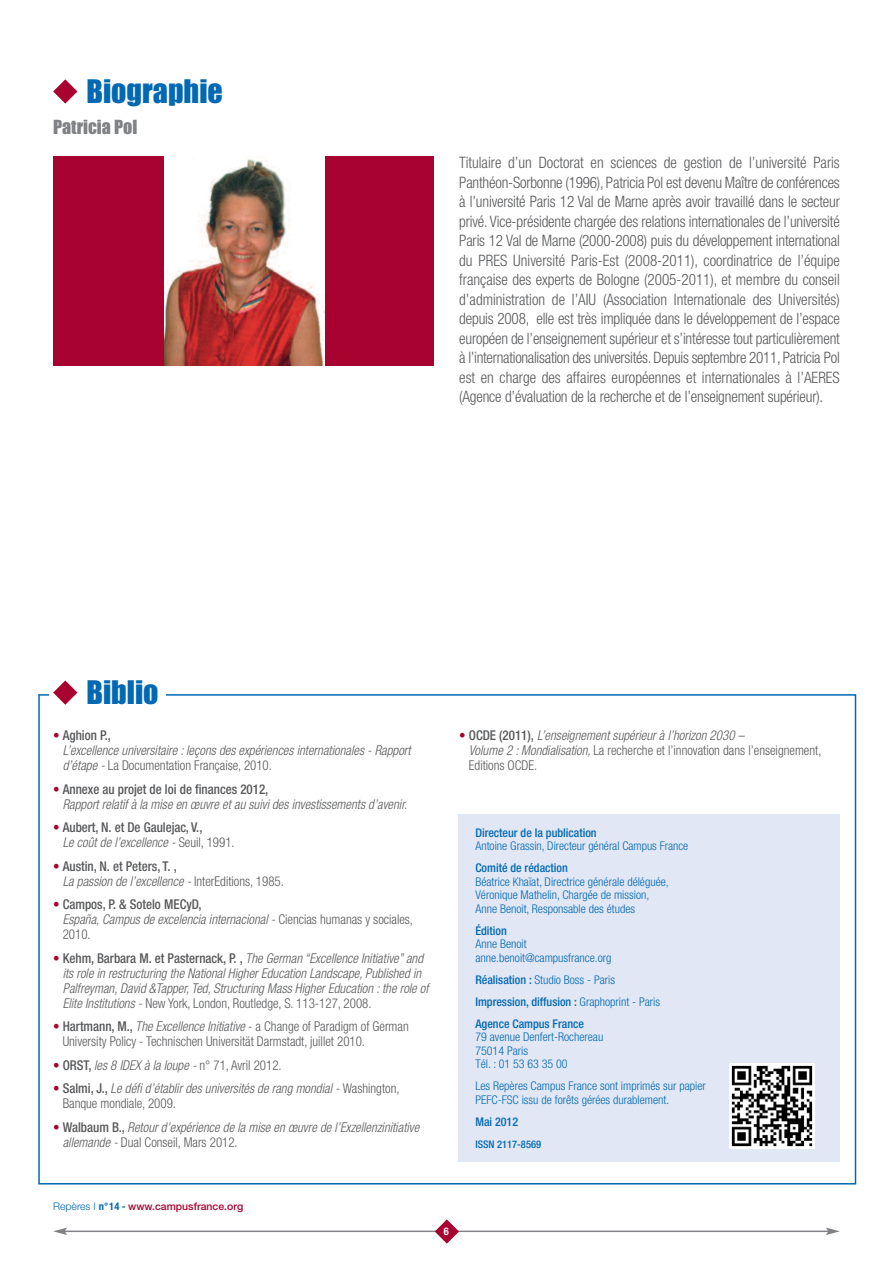
<style>
.page{position:relative;width:893px;height:1263px;background:#fff}
.page>*{position:absolute;margin:0;border:0;box-sizing:border-box;transform-origin:0 0}
.t1{font:30px "Impact";color:#0168b3}
.t2{font:18px "Impact";color:#808285}
.t3{font:300 condensed 15.75px/19.5px "Helvetica Neue";letter-spacing:-.01em;color:#57585a;text-align:justify;scale:.96 1}
.t4{font:italic 300 condensed 13.5px/15px "Helvetica Neue";letter-spacing:.005em;color:#57585a;scale:.96 1}
.t5{font:300 condensed 13.5px/15px "Helvetica Neue";color:#57585a;scale:.96 1}
.t6{font:500 condensed 13.5px/15px "Helvetica Neue";color:#57585a;scale:.96 1}
.t7{font:300 condensed 12px/13.5px "Helvetica Neue";color:#0168b3}
.t8{font:500 condensed 12px/22px "Helvetica Neue";color:#0168b3}
.t9{font:500 10.5px "Helvetica Neue";color:#a80330}
.t10{font:500 condensed 10.5px "Helvetica Neue";color:#0168b3}
.t11{font:700 condensed 10.5px "Helvetica Neue";color:#fff}
.s1{font-weight:500;font-style:normal;color:#a80330}
.s2{font-weight:500;font-style:normal}
.s3{font-style:normal}
.s4{color:#a80330}
.s5{font-weight:300;font-style:italic}
.s6{font-weight:300}
.s7{font-weight:500;color:#a80330}
.s8{font-weight:500}
.s9{font-style:italic}
.s10{font-weight:300;color:#0168b3}
.s11{font-weight:700;font-stretch:condensed;color:#0168b3}
</style>
<div class="page">
<hr style="left:64px;top:1230px;width:765px;height:2px;background:#808285">
<svg style="left:53px;top:1227px;width:14px;height:8px"></svg>
<svg style="left:826px;top:1227px;width:14px;height:8px"></svg>
<svg style="left:435px;top:1219px;width:24px;height:24px"></svg>
<div style="left:458px;top:815px;width:382px;height:347px;background:#e1e7f4"></div>
<svg style="left:53px;top:79px;width:24px;height:25px"></svg>
<div style="left:53px;top:156px;width:381px;height:210px;background:#a80330"></div>
<img style="left:164px;top:156px;width:161px;height:210px">
<svg style="left:53px;top:680px;width:24px;height:25px"></svg>
<img style="left:729px;top:1063px;width:85px;height:85px">
<h1 class="t1" style="left:86px;top:75px;width:138px">Biographie</h1>
<h2 class="t2" style="left:53px;top:117px;width:86px">Patricia Pol</h2>
<p class="t3" style="left:459px;top:154px;width:398px">Titulaire d’un Doctorat en sciences de gestion de l’université Paris Panthéon-Sorbonne (1996), Patricia Pol est devenu Maître de conférences à l’université Paris 12 Val de Marne après avoir travaillé dans le secteur privé. Vice-présidente chargée des relations internationales de l’université Paris 12 Val de Marne (2000-2008) puis du développement international du PRES Université Paris-Est (2008-2011), coordinatrice de l’équipe française des experts de Bologne (2005-2011), et membre du conseil d’administration de l’AIU (Association Internationale des Universités) depuis 2008, elle est très impliquée dans le développement de l’espace européen de l’enseignement supérieur et s’intéresse tout particulièrement à l’internationalisation des universités. Depuis septembre 2011, Patricia Pol est en charge des affaires européennes et internationales à l’AERES (Agence d’évaluation de la recherche et de l’enseignement supérieur).</p>
<h1 class="t1" style="left:86px;top:676px;width:74px">Biblio</h1>
<p class="t4" style="left:63px;top:729px;width:364px;text-indent:-10px"><span class="s1">•</span> <span class="s2">Aghion P.,<br></span>L’excellence universitaire : leçons des expériences internationales - Rapport d’étape - <span class="s3">La Documentation Française, 2010.</span></p>
<p class="t4" style="left:63px;top:782px;width:360px;text-indent:-10px"><span class="s1">•</span> <span class="s2">Annexe au projet de loi de finances 2012,<br></span>Rapport relatif à la mise en œuvre et au suivi des investissements d’avenir.</p>
<p class="t6" style="left:63px;top:821px;width:181px;text-indent:-10px"><span class="s4">•</span> Aubert, N. et De Gaulejac, V.,<br><span class="s5">Le coût de l’excellence -</span> <span class="s6">Seuil, 1991.</span></p>
<p class="t4" style="left:63px;top:859px;width:232px;text-indent:-10px"><span class="s1">•</span> <span class="s2">Austin, N. et Peters, T. ,<br></span>La passion de l’excellence - <span class="s3">InterEditions, 1985.</span></p>
<p class="t4" style="left:63px;top:898px;width:366px;text-indent:-10px"><span class="s1">•</span> <span class="s2">Campos, P. &amp; Sotelo MECyD,<br></span>España, Campus de excelencia internacional - <span class="s3">Ciencias humanas y sociales,<br>2010.</span></p>
<p class="t4" style="left:63px;top:951px;width:383px;text-indent:-10px"><span class="s1">•</span> <span class="s2">Kehm, Barbara M. et Pasternack, P. ,</span> The German “Excellence Initiative” and its role in restructuring the National Higher Education Landscape, Published in Palfreyman, David &amp;Tapper, Ted, Structuring Mass Higher Education : the role of Elite Institutions - <span class="s3">New York, London, Routledge, S. 113-127, 2008.</span></p>
<p class="t5" style="left:63px;top:1020px;width:362px;text-indent:-10px"><span class="s7">•</span> <span class="s8">Hartmann, M.,</span> <span class="s9">The Excellence Initiative</span> - a Change of Paradigm of German<br>University Policy - Technischen Universität Darmstadt, juillet 2010.</p>
<p class="t4" style="left:53px;top:1058px;width:239px"><span class="s1">•</span> <span class="s2">ORST,</span> les 8 IDEX à la loupe - <span class="s3">n° 71, Avril 2012.</span></p>
<p class="t4" style="left:63px;top:1082px;width:352px;text-indent:-10px"><span class="s1">•</span> <span class="s2">Salmi, J.,</span> Le défi d’établir des universités de rang mondial - <span class="s3">Washington,<br>Banque mondiale, 2009.</span></p>
<p class="t4" style="left:63px;top:1120px;width:373px;text-indent:-10px"><span class="s1">•</span> <span class="s2">Walbaum B.,</span> Retour d’expérience de la mise en œuvre de l’Exzellenzinitiative allemande - <span class="s3">Dual Conseil, Mars 2012.</span></p>
<p class="t4" style="left:469px;top:729px;width:369px;text-indent:-10px"><span class="s1">•</span> <span class="s2">OCDE (2011),</span> L’enseignement supérieur à l’horizon 2030 –<br>Volume 2 : Mondialisation, <span class="s3">La recherche et l’innovation dans l’enseignement,<br>Editions OCDE.</span></p>
<p class="t8" style="left:475px;top:822px;width:123px">Directeur de la publication</p>
<p class="t7" style="left:475px;top:840px;width:214px">Antoine Grassin, Directeur général Campus France</p>
<p class="t8" style="left:475px;top:858px;width:94px">Comité de rédaction</p>
<p class="t7" style="left:475px;top:876px;width:195px">Béatrice Khaïat, Directrice générale déléguée,<br>Véronique Mathelin, Chargée de mission,<br>Anne Benoit, Responsable des études</p>
<p class="t8" style="left:475px;top:920px;width:33px">Édition</p>
<p class="t7" style="left:475px;top:938px;width:138px">Anne Benoit anne.benoit@campusfrance.org</p>
<p class="t8" style="left:475px;top:969px;width:186px">Réalisation : <span class="s6">Studio Boss - Paris<br></span>Impression, diffusion : <span class="s6">Graphoprint - Paris<br></span>Agence Campus France</p>
<p class="t7" style="left:475px;top:1031px;width:129px">79 avenue Denfert-Rochereau<br>75014 Paris<br>Tél. : 01 53 63 35 00</p>
<p class="t7" style="left:475px;top:1080px;width:232px">Les Repères Campus France sont imprimés sur papier<br>PEFC-FSC issu de forêts gérées durablement.</p>
<p class="t8" style="left:475px;top:1111px;width:44px">Mai 2012</p>
<p class="t10" style="left:475px;top:1140px;width:67px">ISSN 2117-8569</p>
<p class="t9" style="left:53px;top:1202px;width:192px"><span class="s10">Repères I</span> <span class="s11">n°14 -</span> www.campusfrance.org</p>
<p class="t11" style="left:444px;top:1227px;width:7px">6</p>
</div>
